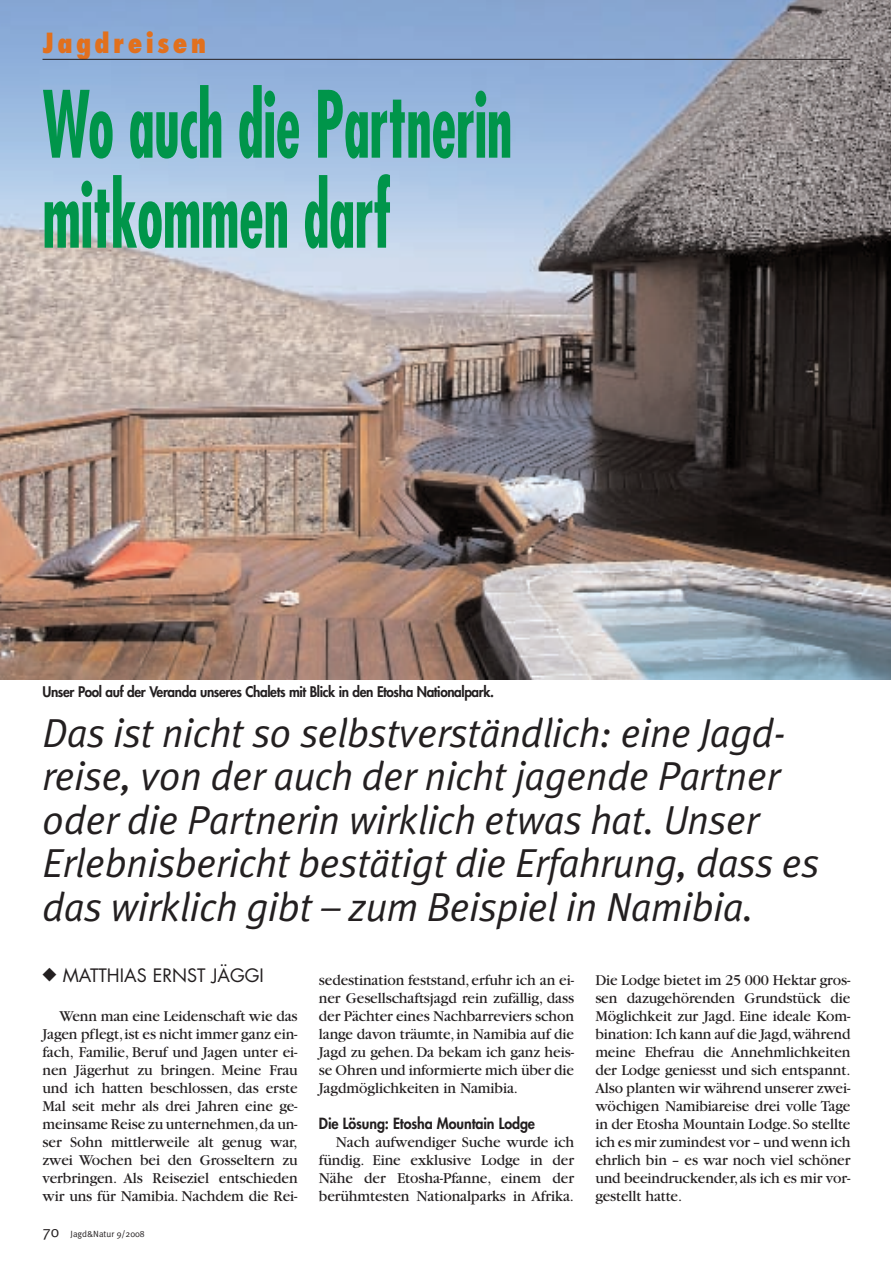
<style>
.page{position:relative;width:893px;height:1263px;background:#fff}
.page>*{position:absolute;margin:0;border:0;box-sizing:border-box;transform-origin:0 0}
.t1{font:700 condensed 90px/90px "Futura";letter-spacing:-.005em;color:#00954a;scale:.67 1}
.t2{font:italic 40.5px/43.5px "Meta Plus Normal";letter-spacing:-.005em;color:#231f20}
.t3{font:800 condensed 27px "Futura";letter-spacing:.12em;color:#e1701d}
.t4{font:18px "Futura";color:#231f20}
.t5{font:15.75px/18px "Garamond";letter-spacing:-.005em;color:#231f20;text-align:justify}
.t6{font:800 15px "Futura";letter-spacing:-.005em;color:#231f20;scale:.95 1}
.t7{font:800 14.25px "Futura";letter-spacing:-.03em;color:#231f20;scale:.95 1}
.t8{font:9px "Meta Plus Normal";color:#231f20}
.s1{font-size:15.75px}
</style>
<div class="page">
<img style="left:0;top:0;width:891px;height:679px">
<hr style="left:43px;top:59px;width:807px;height:1px;background:#231f20">
<h3 class="t3" style="left:43px;top:31px;width:165px">Jagdreisen</h3>
<h3 class="t3" style="left:113px;top:32px;width:79px">optik</h3>
<h1 class="t1" style="left:43px;top:88px;width:703px">Wo auch die Partnerin mitkommen darf</h1>
<p class="t7" style="left:43px;top:685px;width:477px">Unser Pool auf der Veranda unseres Chalets mit Blick in den Etosha Nationalpark.</p>
<h2 class="t2" style="left:43px;top:711px;width:778px">Das ist nicht so selbstverständlich: eine Jagd&shy;reise, von der auch der nicht jagende Partner oder die Partnerin wirklich etwas hat. Unser Erlebnisbericht bestätigt die Erfahrung, dass es das wirklich gibt – zum Beispiel in Namibia.</h2>
<p class="t4" style="left:43px;top:967px;width:223px">◆ MATTHIAS ERNST JÄGGI</p>
<p class="t5" style="left:43px;top:1009px;width:257px;text-indent:17px">Wenn man eine Leidenschaft wie das Jagen pflegt,ist es nicht immer ganz ein&shy;fach, Familie, Beruf und Jagen unter ei&shy;nen Jägerhut zu bringen. Meine Frau und ich hatten beschlossen, das erste Mal seit mehr als drei Jahren eine ge&shy;meinsame Reise zu unternehmen,da un&shy;ser Sohn mittlerweile alt genug war, zwei Wochen bei den Grosseltern zu verbringen. Als Reiseziel entschieden wir uns für Namibia. Nachdem die Rei-</p>
<p class="t8" style="left:43px;top:1229px;width:104px"><span class="s1">70</span> Jagd&amp;Natur 9/2008</p>
<p class="t5" style="left:319px;top:973px;width:257px">sedestination feststand, erfuhr ich an ei&shy;ner Gesellschaftsjagd rein zufällig, dass der Pächter eines Nachbarreviers schon lange davon träumte,in Namibia auf die Jagd zu gehen. Da bekam ich ganz heis&shy;se Ohren und informierte mich über die Jagdmöglichkeiten in Namibia.</p>
<p class="t6" style="left:319px;top:1116px;width:229px">Die Lösung: Etosha Mountain Lodge</p>
<p class="t5" style="left:319px;top:1135px;width:257px;text-indent:17px">Nach aufwendiger Suche wurde ich fündig. Eine exklusive Lodge in der Nähe der Etosha-Pfanne, einem der berühmtesten Nationalparks in Afrika.</p>
<p class="t5" style="left:595px;top:973px;width:257px">Die Lodge bietet im 25 000 Hektar gros&shy;sen dazugehörenden Grundstück die Möglichkeit zur Jagd. Eine ideale Kom&shy;bination: Ich kann auf die Jagd,während meine Ehefrau die Annehmlichkeiten der Lodge geniesst und sich entspannt.<br>Also planten wir während unserer zwei&shy;wöchigen Namibiareise drei volle Tage in der Etosha Mountain Lodge.So stellte ich es mir zumindest vor – und wenn ich ehrlich bin – es war noch viel schöner und beeindruckender,als ich es mir vor&shy;gestellt hatte.</p>
</div>
